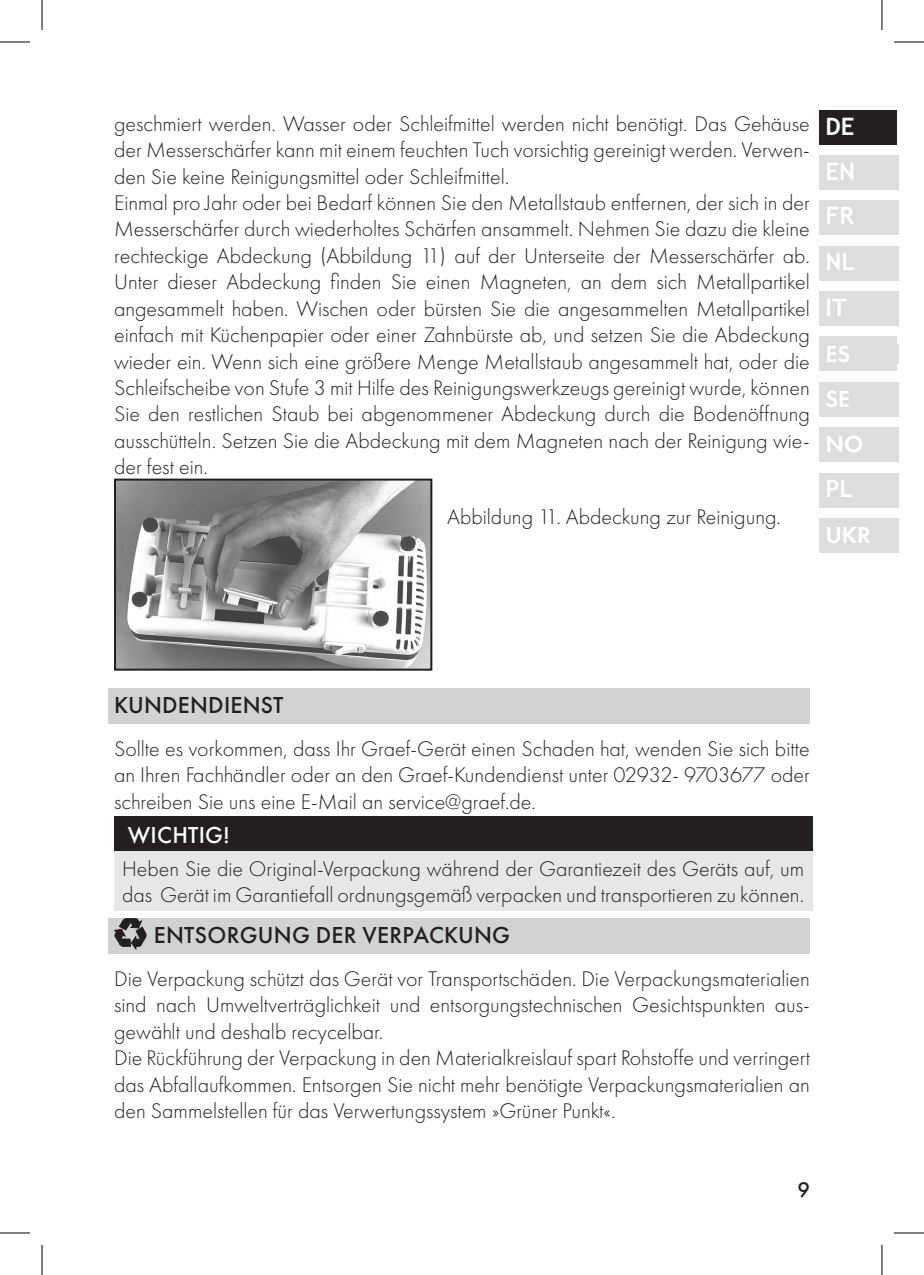
<style>
.page{position:relative;width:924px;height:1275px;background:#fff}
.page>*{position:absolute;margin:0;border:0;box-sizing:border-box;transform-origin:0 0}
.t1{font:500 24px "Futura PT";letter-spacing:.01em;color:#231f20}
.t2{font:700 24px/45.2px "Trebuchet MS";color:#fff;text-align:justify}
.t3{font:600 24px/44.6px "Futura PT";color:#fff}
.t4{font:500 24px "Futura PT";letter-spacing:.01em;color:#fff}
.t5{font:300 22px/26.4px "Futura PT";color:#231f20}
.t6{font:500 22px "Futura PT";color:#231f20}
</style>
<div class="page">
<div style="left:819px;top:110px;width:77px;height:34px;background:#231f20"></div>
<div style="left:819px;top:155px;width:79px;height:34px;background:#dcdddf"></div>
<div style="left:819px;top:201px;width:79px;height:34px;background:#dcdddf"></div>
<div style="left:819px;top:246px;width:79px;height:34px;background:#dcdddf"></div>
<div style="left:819px;top:291px;width:79px;height:34px;background:#dcdddf"></div>
<div style="left:819px;top:337px;width:77px;height:34px;background:#dcdddf"></div>
<div style="left:825px;top:344px;width:73px;height:20px;background:#dcdddf"></div>
<div style="left:819px;top:382px;width:79px;height:34px;background:#dcdddf"></div>
<div style="left:819px;top:428px;width:79px;height:34px;background:#dcdddf"></div>
<div style="left:819px;top:473px;width:79px;height:34px;background:#dcdddf"></div>
<div style="left:819px;top:518px;width:79px;height:34px;background:#dcdddf"></div>
<div style="left:108px;top:688px;width:701px;height:36px;background:#d1d2d4"></div>
<div style="left:108px;top:918px;width:701px;height:36px;background:#d1d2d4"></div>
<img style="left:117px;top:481px;width:312px;height:186px">
<div style="left:114px;top:478px;width:318px;height:192px;border:2px solid #231f20"></div>
<div style="left:114px;top:817px;width:697px;height:34px;background:#231f20"></div>
<div style="left:114px;top:851px;width:697px;height:59px;background:#e6e7e9"></div>
<svg style="left:114px;top:918px;width:32px;height:31px"></svg>
<hr style="left:0;top:42px;width:30px;height:1px;background:#000">
<hr style="left:893px;top:42px;width:30px;height:1px;background:#000">
<hr style="left:0;top:1232px;width:30px;height:1px;background:#000">
<hr style="left:893px;top:1232px;width:30px;height:1px;background:#000">
<hr style="left:42px;top:0;width:1px;height:30px;background:#000">
<hr style="left:42px;top:1245px;width:1px;height:30px;background:#000">
<hr style="left:881px;top:0;width:1px;height:30px;background:#000">
<hr style="left:881px;top:1245px;width:1px;height:30px;background:#000">
<p class="t5" style="left:114px;top:110px;width:697px">geschmiert werden. Wasser oder Schleifmittel werden nicht benötigt. Das Gehäuse der Messerschärfer kann mit einem feuchten Tuch vorsichtig gereinigt werden. Verwen&shy;den Sie keine Reinigungsmittel oder Schleifmittel.<br>Einmal pro Jahr oder bei Bedarf können Sie den Metallstaub entfernen, der sich in der Messerschärfer durch wiederholtes Schärfen ansammelt. Nehmen Sie dazu die kleine rechteckige Abdeckung (Abbildung 11) auf der Unterseite der Messerschärfer ab.<br>Unter dieser Abdeckung finden Sie einen Magneten, an dem sich Metallpartikel angesammelt haben. Wischen oder bürsten Sie die angesammelten Metallpartikel einfach mit Küchenpapier oder einer Zahnbürste ab, und setzen Sie die Abdeckung wieder ein. Wenn sich eine größere Menge Metallstaub angesammelt hat, oder die Schleifscheibe von Stufe 3 mit Hilfe des Reinigungswerkzeugs gereinigt wurde, können Sie den restlichen Staub bei abgenommener Abdeckung durch die Bodenöffnung ausschütteln. Setzen Sie die Abdeckung mit dem Magneten nach der Reinigung wie&shy;der fest ein.</p>
<p class="t5" style="left:447px;top:503px;width:335px">Abbildung 11. Abdeckung zur Reinigung.</p>
<p class="t2" style="left:825px;top:104px;width:31px">DE EN FR NL IT</p>
<p class="t3" style="left:825px;top:332px;width:39px">ES<br>SE<br>NO</p>
<p class="t2" style="left:825px;top:466px;width:29px">PL</p>
<p class="t3" style="left:825px;top:512px;width:47px">UKR</p>
<p class="t1" style="left:114px;top:690px;width:171px">KUNDENDIENST</p>
<p class="t5" style="left:114px;top:735px;width:697px;text-align:justify">Sollte es vorkommen, dass Ihr Graef-Gerät einen Schaden hat, wenden Sie sich bitte an Ihren Fachhändler oder an den Graef-Kundendienst unter 02932- 9703677 oder schreiben Sie uns eine E-Mail an service@graef.de.</p>
<p class="t4" style="left:128px;top:820px;width:103px">WICHTIG!</p>
<p class="t5" style="left:122px;top:855px;width:683px">Heben Sie die Original-Verpackung während der Garantiezeit des Geräts auf, um das Gerät im Garantiefall ordnungsgemäß verpacken und transportieren zu können.</p>
<p class="t1" style="left:154px;top:920px;width:357px">ENTSORGUNG DER VERPACKUNG</p>
<p class="t5" style="left:114px;top:965px;width:697px">Die Verpackung schützt das Gerät vor Transportschäden. Die Verpackungsmaterialien sind nach Umweltverträglichkeit und entsorgungstechnischen Gesichtspunkten aus&shy;gewählt und deshalb recycelbar.<br>Die Rückführung der Verpackung in den Materialkreislauf spart Rohstoffe und verringert das Abfallaufkommen. Entsorgen Sie nicht mehr benötigte Verpackungsmaterialien an den Sammelstellen für das Verwertungssystem »Grüner Punkt«.</p>
<p class="t6" style="left:797px;top:1176px;width:14px">9</p>
</div>
